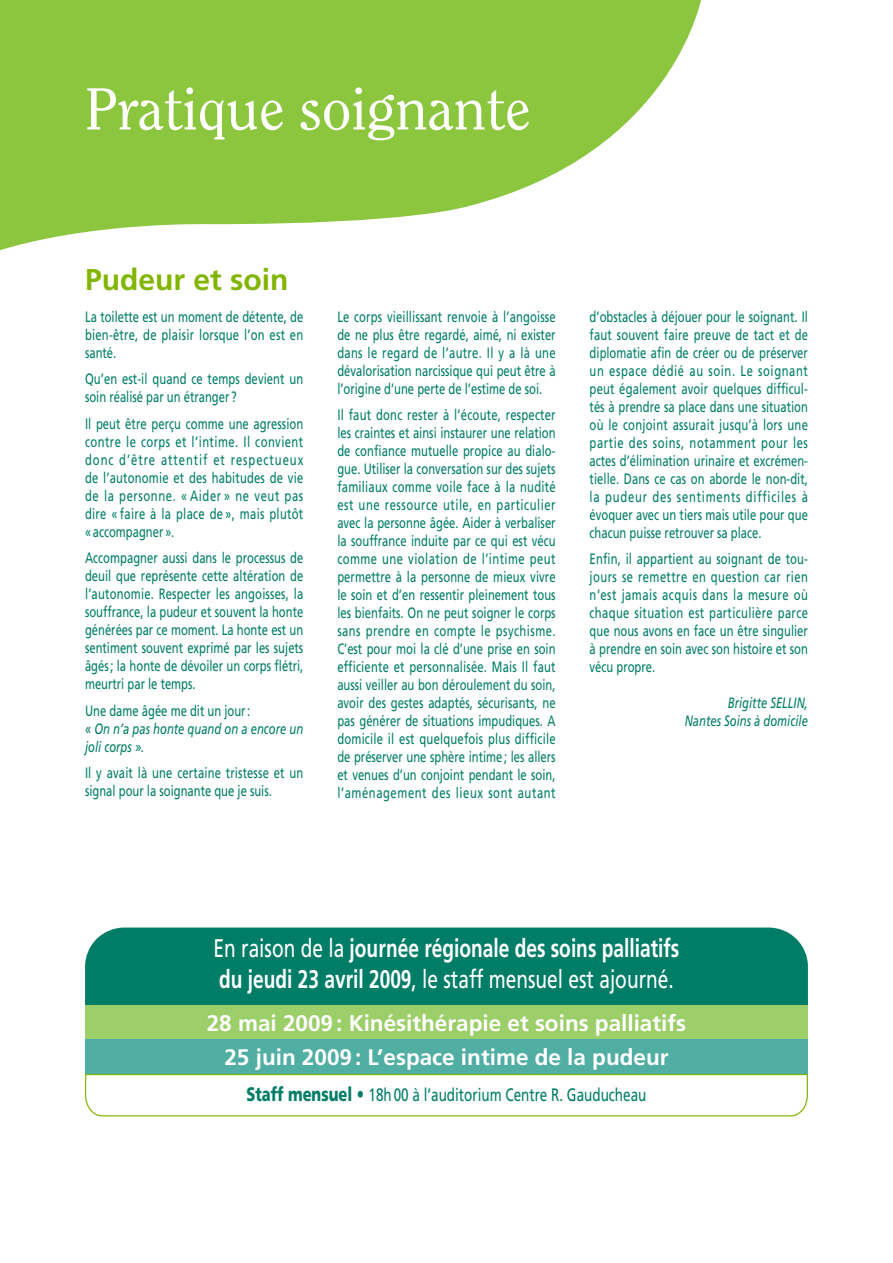
<style>
.page{position:relative;width:893px;height:1263px;background:#fff}
.page>*{position:absolute;margin:0;border:0;box-sizing:border-box;transform-origin:0 0}
.t1{font:58.5px "Clearface IT Cby BT";color:#fff}
.t2{font:700 30px "Frutiger";color:#82b500}
.t3{font:700 25.5px/30.6px "Frutiger";color:#fff;scale:.75 1}
.t4{font:700 22.5px/34px "Frutiger";color:#fff;text-align:center}
.t5{font:18px "Frutiger";color:#007d67;scale:.75 1}
.t6{font:15px/18px "Frutiger";color:#007d67;text-align:justify;scale:.75 1}
.t7{font:italic 15px/18px "Frutiger";color:#007d67;scale:.75 1}
.s1{font-weight:400}
.s2{font-weight:900;font-size:19.5px}
</style>
<div class="page">
<svg style="left:0;top:0;width:701px;height:250px;fill:#8bc63e"></svg>
<div style="left:85px;top:927px;width:723px;height:79px;background:#007d67"></div>
<svg style="left:85px;top:1075px;width:723px;height:41px"></svg>
<div style="left:85px;top:1006px;width:723px;height:34px;background:#9cce69"></div>
<div style="left:85px;top:1040px;width:723px;height:34px;background:#50aea2"></div>
<h1 class="t1" style="left:85px;top:85px;width:447px">Pratique soignante</h1>
<h2 class="t2" style="left:85px;top:268px;width:205px">Pudeur et soin</h2>
<p class="t6" style="left:85px;top:309px;width:293px">La toilette est un moment de détente, de bien-être, de plaisir lorsque l’on est en santé.</p>
<p class="t6" style="left:85px;top:371px;width:293px">Qu’en est-il quand ce temps devient un soin réalisé par un étranger ?</p>
<p class="t6" style="left:85px;top:416px;width:293px">Il peut être perçu comme une agression contre le corps et l’intime. Il convient donc d’être attentif et respectueux de l’autonomie et des habitudes de vie de la personne. « Aider » ne veut pas dire « faire à la place de », mais plutôt «accompagner».</p>
<p class="t6" style="left:85px;top:550px;width:293px">Accompagner aussi dans le processus de deuil que représente cette altération de l’autonomie. Respecter les angoisses, la souffrance, la pudeur et souvent la honte générées par ce moment. La honte est un sentiment souvent exprimé par les sujets âgés; la honte de dévoiler un corps flétri, meurtri par le temps.</p>
<p class="t6" style="left:85px;top:703px;width:222px">Une dame âgée me dit un jour:</p>
<p class="t7" style="left:85px;top:721px;width:293px">« On n’a pas honte quand on a encore un joli corps ».</p>
<p class="t6" style="left:85px;top:765px;width:293px">Il y avait là une certaine tristesse et un signal pour la soignante que je suis.</p>
<p class="t6" style="left:337px;top:309px;width:293px">Le corps vieillissant renvoie à l’angoisse de ne plus être regardé, aimé, ni exister dans le regard de l’autre. Il y a là une dévalorisation narcissique qui peut être à l’origine d’une perte de l’estime de soi.</p>
<p class="t6" style="left:337px;top:407px;width:293px">Il faut donc rester à l’écoute, respecter les craintes et ainsi instaurer une relation de confiance mutuelle propice au dialo&shy;gue. Utiliser la conversation sur des sujets familiaux comme voile face à la nudité est une ressource utile, en particulier avec la personne âgée. Aider à verbaliser la souffrance induite par ce qui est vécu comme une violation de l’intime peut permettre à la personne de mieux vivre le soin et d’en ressentir pleinement tous les bienfaits. On ne peut soigner le corps sans prendre en compte le psychisme.<br>C’est pour moi la clé d’une prise en soin efficiente et personnalisée. Mais Il faut aussi veiller au bon déroulement du soin, avoir des gestes adaptés, sécurisants, ne pas générer de situations impudiques. A domicile il est quelquefois plus difficile de préserver une sphère intime; les allers et venues d’un conjoint pendant le soin, l’aménagement des lieux sont autant</p>
<p class="t6" style="left:590px;top:309px;width:293px">d’obstacles à déjouer pour le soignant. Il faut souvent faire preuve de tact et de diplomatie afin de créer ou de préserver un espace dédié au soin. Le soignant peut également avoir quelques difficul&shy;tés à prendre sa place dans une situation où le conjoint assurait jusqu’à lors une partie des soins, notamment pour les actes d’élimination urinaire et excrémen&shy;tielle. Dans ce cas on aborde le non-dit, la pudeur des sentiments difficiles à évoquer avec un tiers mais utile pour que chacun puisse retrouver sa place.</p>
<p class="t6" style="left:590px;top:551px;width:293px">Enfin, il appartient au soignant de tou&shy;jours se remettre en question car rien n’est jamais acquis dans la mesure où chaque situation est particulière parce que nous avons en face un être singulier à prendre en soin avec son histoire et son vécu propre.</p>
<p class="t7" style="left:685px;top:695px;width:166px;text-align:right">Brigitte SELLIN,<br>Nantes Soins à domicile</p>
<h3 class="t3" style="left:214px;top:935px;width:622px"><span class="s1">En raison de la</span> journée régionale des soins palliatifs du jeudi 23 avril 2009<span class="s1">, le staff mensuel est ajourné.</span></h3>
<h3 class="t4" style="left:207px;top:1007px;width:481px">28 mai 2009: Kinésithérapie et soins palliatifs<br>25 juin 2009: L’espace intime de la pudeur</h3>
<p class="t5" style="left:247px;top:1087px;width:535px"><span class="s2">Staff mensuel •</span> 18h00 à l’auditorium Centre R. Gauducheau</p>
</div>
